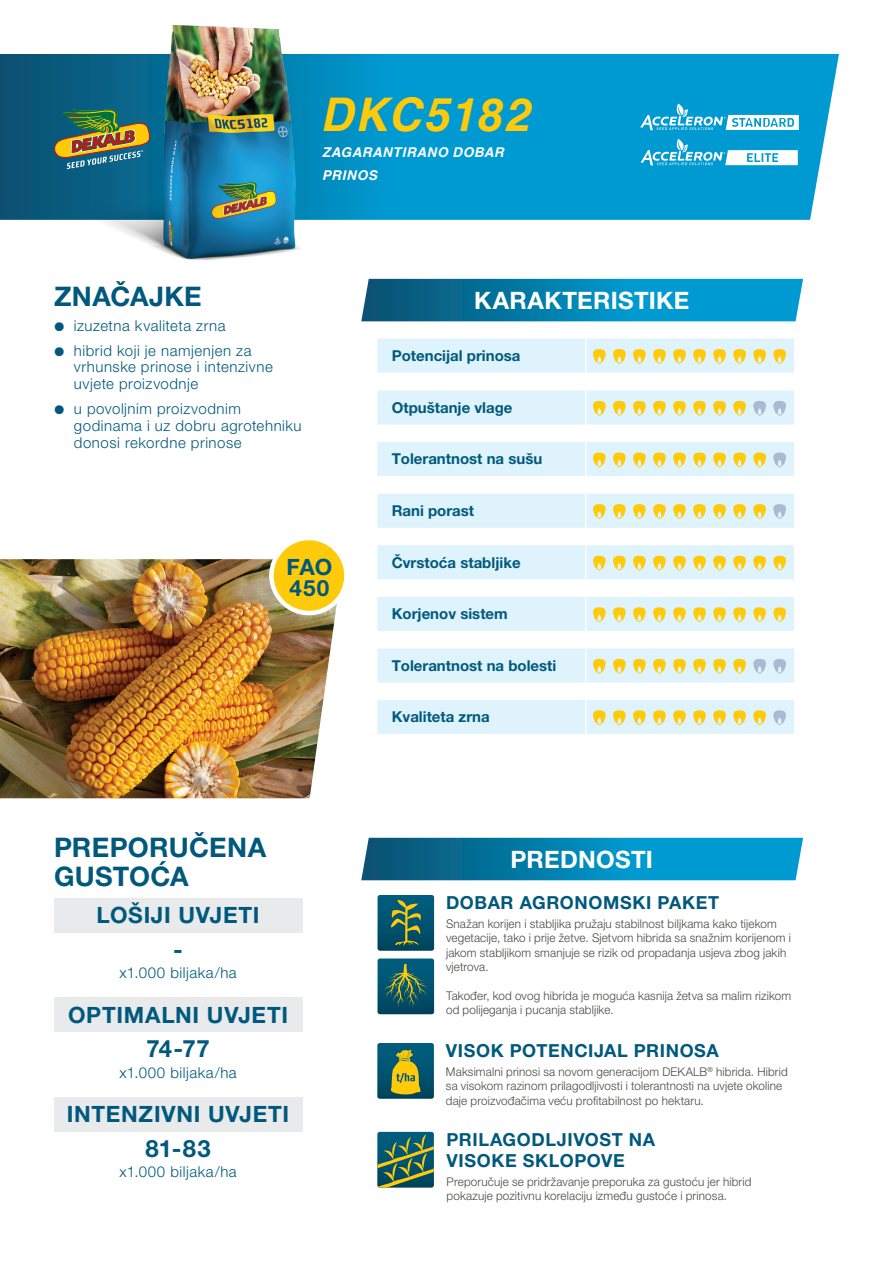
<style>
.page{position:relative;width:893px;height:1263px;background:#fff}
.page>*{position:absolute;margin:0;border:0;box-sizing:border-box;transform-origin:0 0}
.t1{font:italic 700 46.35px "Helvetica World";letter-spacing:.035em;color:#feca0a}
.t2{font:700 27px/28.5px "Helvetica Neue LT Pro";letter-spacing:.01em;color:#00597d}
.t3{font:700 24px "Helvetica Neue LT Pro";letter-spacing:.01em;color:#fff}
.t4{font:700 23.85px "Helvetica Neue LT Pro";letter-spacing:.015em;color:#00597d}
.t5{font:700 22.5px "Helvetica Neue LT Pro";letter-spacing:.035em;color:#00597d}
.t6{font:700 18px "Helvetica Neue LT Pro";letter-spacing:.035em;color:#00597d}
.t7{font:300 15px/16.8px "Helvetica Neue LT Pro";letter-spacing:.035em;color:#00597d}
.t8{font:700 15px "Helvetica Neue LT Pro";color:#00597d}
.t9{font:italic 700 13.5px "Helvetica World";letter-spacing:.05em;color:#fff}
.t10{font:300 12px/14.4px "Helvetica Neue LT Pro";letter-spacing:.015em;color:#474745}
.s1{font-family:"Proxima Nova Cond";font-weight:400}
</style>
<div class="page">
<svg style="left:0;top:54px;width:839px;height:166px;background:#0898cd"></svg>
<img style="left:25px;top:25px;width:328px;height:235px">
<svg style="left:361px;top:279px;width:442px;height:42px;background:#0684b3"></svg>
<svg style="left:377px;top:339px;width:417px;height:34px;background:#e2efe6"></svg>
<svg style="left:377px;top:390px;width:417px;height:34px;background:#e0efea"></svg>
<svg style="left:377px;top:442px;width:417px;height:34px;background:#e1efe8"></svg>
<svg style="left:377px;top:545px;width:417px;height:34px;background:#e2efe6"></svg>
<svg style="left:377px;top:597px;width:417px;height:34px;background:#e1efe6"></svg>
<svg style="left:377px;top:648px;width:417px;height:34px;background:#e0efea"></svg>
<svg style="left:377px;top:700px;width:417px;height:34px;background:#e1efe8"></svg>
<svg style="left:377px;top:494px;width:417px;height:34px;background:#e1efe8"></svg>
<svg style="left:377px;top:1043px;width:57px;height:56px;background:#477556"></svg>
<svg style="left:378px;top:958px;width:56px;height:56px;background:#195e66"></svg>
<svg style="left:378px;top:895px;width:56px;height:56px;background:#1f6163"></svg>
<div style="left:54px;top:898px;width:248px;height:34px;background:#e9eaeb"></div>
<div style="left:54px;top:1097px;width:248px;height:34px;background:#e9eaeb"></div>
<div style="left:54px;top:998px;width:248px;height:34px;background:#e9eaeb"></div>
<svg style="left:377px;top:1132px;width:57px;height:55px;background:#376d5b"></svg>
<img style="left:54px;top:109px;width:96px;height:60px">
<img style="left:0;top:559px;width:337px;height:239px">
<div style="left:271px;top:538px;width:75px;height:75px;background:#feca0a;border-radius:50%"></div>
<div style="left:269px;top:536px;width:80px;height:79px;border:4px solid #fff;border-radius:50%"></div>
<svg style="left:361px;top:838px;width:442px;height:42px;background:#0684b3"></svg>
<svg style="left:641px;top:139px;width:157px;height:26px"></svg>
<svg style="left:640px;top:103px;width:159px;height:27px"></svg>
<p class="t1" style="left:323px;top:88px;width:211px">DKC5182</p>
<p class="t9" style="left:323px;top:144px;width:183px">ZAGARANTIRANO DOBAR</p>
<p class="t9" style="left:323px;top:167px;width:57px">PRINOS</p>
<p class="t2" style="left:54px;top:281px;width:149px">ZNAČAJKE</p>
<p class="t7" style="left:54px;top:317px;width:173px"><span class="s1">●</span> izuzetna kvaliteta zrna</p>
<p class="t7" style="left:74px;top:341px;width:200px;text-indent:-20px"><span class="s1">●</span> hibrid koji je namjenjen za vrhunske prinose i intenzivne uvjete proizvodnje</p>
<p class="t7" style="left:74px;top:400px;width:229px;text-indent:-20px"><span class="s1">●</span> u povoljnim proizvodnim godinama i uz dobru agrotehniku donosi rekordne prinose</p>
<p class="t3" style="left:474px;top:285px;width:217px">KARAKTERISTIKE</p>
<p class="t8" style="left:392px;top:346px;width:130px">Potencijal prinosa</p>
<p class="t8" style="left:392px;top:398px;width:122px">Otpuštanje vlage</p>
<p class="t8" style="left:392px;top:450px;width:152px">Tolerantnost na sušu</p>
<p class="t8" style="left:392px;top:501px;width:84px">Rani porast</p>
<p class="t5" style="left:286px;top:553px;width:47px">FAO</p>
<p class="t5" style="left:290px;top:574px;width:41px">450</p>
<p class="t2" style="left:54px;top:833px;width:214px">PREPORUČENA<br>GUSTOĆA</p>
<p class="t5" style="left:97px;top:901px;width:165px">LOŠIJI UVJETI</p>
<p class="t4" style="left:173px;top:934px;width:11px">-</p>
<p class="t7" style="left:119px;top:964px;width:119px">x1.000 biljaka/ha</p>
<p class="t5" style="left:68px;top:1001px;width:221px">OPTIMALNI UVJETI</p>
<p class="t4" style="left:146px;top:1034px;width:65px">74-77</p>
<p class="t7" style="left:119px;top:1063px;width:119px">x1.000 biljaka/ha</p>
<p class="t5" style="left:67px;top:1100px;width:224px">INTENZIVNI UVJETI</p>
<p class="t4" style="left:145px;top:1133px;width:67px">81-83</p>
<p class="t7" style="left:119px;top:1163px;width:119px">x1.000 biljaka/ha</p>
<p class="t8" style="left:392px;top:553px;width:130px">Čvrstoća stabljike</p>
<p class="t8" style="left:392px;top:605px;width:118px">Korjenov sistem</p>
<p class="t8" style="left:392px;top:656px;width:166px">Tolerantnost na bolesti</p>
<p class="t8" style="left:392px;top:708px;width:100px">Kvaliteta zrna</p>
<p class="t3" style="left:511px;top:844px;width:144px">PREDNOSTI</p>
<p class="t6" style="left:446px;top:891px;width:274px">DOBAR AGRONOMSKI PAKET</p>
<p class="t10" style="left:446px;top:916px;width:346px">Snažan korijen i stabljika pružaju stabilnost biljkama kako tijekom vegetacije, tako i prije žetve. Sjetvom hibrida sa snažnim korijenom i jakom stabljikom smanjuje se rizik od propadanja usjeva zbog jakih vjetrova.</p>
<p class="t10" style="left:446px;top:988px;width:347px">Također, kod ovog hibrida je moguća kasnija žetva sa malim rizikom od polijeganja i pucanja stabljike.</p>
<p class="t6" style="left:446px;top:1039px;width:274px">VISOK POTENCIJAL PRINOSA</p>
<p class="t10" style="left:446px;top:1064px;width:343px">Maksimalni prinosi sa novom generacijom DEKALB<sup>®</sup> hibrida. Hibrid sa visokom razinom prilagodljivosti i tolerantnosti na uvjete okoline daje proizvođačima veću profitabilnost po hektaru.</p>
<p class="t6" style="left:447px;top:1128px;width:210px">PRILAGODLJIVOST NA</p>
<p class="t6" style="left:447px;top:1149px;width:180px">VISOKE SKLOPOVE</p>
<p class="t10" style="left:447px;top:1174px;width:306px">Preporučuje se pridržavanje preporuka za gustoću jer hibrid pokazuje pozitivnu korelaciju između gustoće i prinosa.</p>
</div>
